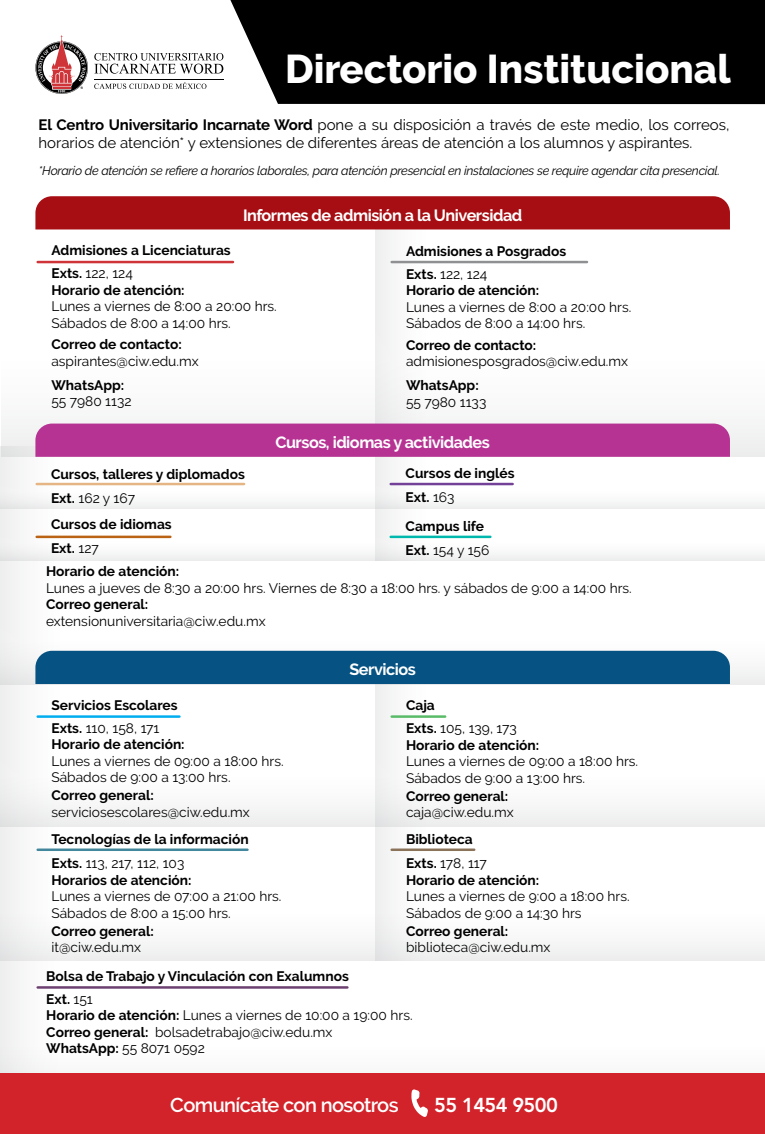
<style>
.page{position:relative;width:765px;height:1134px;background:#fff}
.page>*{position:absolute;margin:0;border:0;box-sizing:border-box;transform-origin:0 0}
.t1{font:800 40px "Raleway";color:#fff}
.t2{font:600 20px "Raleway";letter-spacing:-.03em;color:#fff}
.t3{font:800 20px "Avenir LT Std";letter-spacing:-.03em;color:#fff}
.t4{font:700 16.25px "Raleway";letter-spacing:-.03em;color:#fff}
.t5{font:15px/18px "Raleway";color:#000}
.t6{font:13.75px/16.5px "Raleway";color:#000}
.t7{font:700 13.75px/24px "Raleway";color:#000}
.t8{font:italic 12.5px "Raleway";letter-spacing:-.02em;color:#000}
.s1{font-weight:700}
.s2{font-weight:400}
</style>
<div class="page">
<div style="left:0;top:826px;width:765px;height:135px;background:linear-gradient(to bottom,#fff,#f5f6f6)"></div>
<div style="left:0;top:959px;width:765px;height:134px;background:#fff"></div>
<div style="left:375px;top:675px;width:144px;height:286px;background:linear-gradient(to right,#f4f4f4,#fff)"></div>
<div style="left:0;top:447px;width:168px;height:632px;background:linear-gradient(to right,#f4f3f3,#fffefe)"></div>
<div style="left:1px;top:183px;width:764px;height:274px;background:#fff"></div>
<div style="left:0;top:457px;width:765px;height:52px;background:linear-gradient(to bottom,#fff,#f5f5f5)"></div>
<div style="left:0;top:509px;width:765px;height:51px;background:linear-gradient(to right,#f9f9f8,#fdfefe)"></div>
<div style="left:0;top:560px;width:765px;height:124px;background:#fff"></div>
<div style="left:0;top:684px;width:765px;height:142px;background:linear-gradient(to right,#fafafa,#fdfdfd)"></div>
<div style="left:230px;top:0;width:535px;height:104px;background:#000"></div>
<svg style="left:94px;top:53px;width:129px;height:21px"></svg>
<svg style="left:94px;top:82px;width:112px;height:7px"></svg>
<hr style="left:94px;top:79px;width:130px;height:1px;background:#000">
<svg style="left:35px;top:35px;width:53px;height:59px"></svg>
<div style="left:0;top:1074px;width:765px;height:60px;background:#d2232a"></div>
<svg style="left:411px;top:1089px;width:17px;height:28px"></svg>
<div style="left:35px;top:196px;width:695px;height:33px;background:#a70e13"></div>
<div style="left:35px;top:424px;width:695px;height:33px;background:#b63393"></div>
<div style="left:35px;top:651px;width:695px;height:33px;background:#065282"></div>
<hr style="left:38px;top:261px;width:195px;height:2px;background:#ce3438">
<hr style="left:38px;top:715px;width:141px;height:3px;background:#00aeef">
<hr style="left:38px;top:848px;width:209px;height:3px;background:#42879b">
<hr style="left:392px;top:261px;width:195px;height:2px;background:#8e9092">
<hr style="left:392px;top:715px;width:53px;height:3px;background:#59bb68">
<hr style="left:392px;top:848px;width:82px;height:3px;background:#8b735a">
<hr style="left:37px;top:483px;width:207px;height:2px;background:#e5b683">
<hr style="left:391px;top:483px;width:122px;height:2px;background:#744199">
<hr style="left:37px;top:536px;width:133px;height:2px;background:#ba6314">
<hr style="left:391px;top:536px;width:99px;height:2px;background:#00b8ad">
<hr style="left:38px;top:986px;width:309px;height:3px;background:#6c4070">
<h1 class="t1" style="left:285px;top:46px;width:447px">Directorio Institucional</h1>
<p class="t5" style="left:39px;top:116px;width:692px"><span class="s1">El Centro Universitario Incarnate Word</span> pone a su disposición a través de este medio, los correos, horarios de atención* y extensiones de diferentes áreas de atención a los alumnos y aspirantes.</p>
<p class="t8" style="left:39px;top:163px;width:683px">*Horario de atención se refiere a horarios laborales, para atención presencial en instalaciones se require agendar cita presencial.</p>
<p class="t4" style="left:243px;top:206px;width:281px">Informes de admisión a la Universidad</p>
<p class="t7" style="left:51px;top:239px;width:181px;line-height:22.8px">Admisiones a Licenciaturas<br>Exts. <span class="s2">122, 124</span></p>
<p class="t7" style="left:51px;top:278px;width:135px">Horario de atención:</p>
<p class="t6" style="left:51px;top:298px;width:227px">Lunes a viernes de 8:00 a 20:00 hrs.<br>Sábados de 8:00 a 14:00 hrs.</p>
<p class="t7" style="left:51px;top:332px;width:132px">Correo de contacto:</p>
<p class="t6" style="left:51px;top:353px;width:149px">aspirantes@ciw.edu.mx</p>
<p class="t7" style="left:51px;top:373px;width:74px">WhatsApp:</p>
<p class="t6" style="left:51px;top:393px;width:82px">55 7980 1132</p>
<p class="t7" style="left:406px;top:240px;width:162px;line-height:22.8px">Admisiones a Posgrados<br>Exts. <span class="s2">122, 124</span></p>
<p class="t7" style="left:406px;top:278px;width:135px">Horario de atención:</p>
<p class="t6" style="left:406px;top:299px;width:227px">Lunes a viernes de 8:00 a 20:00 hrs.<br>Sábados de 8:00 a 14:00 hrs.</p>
<p class="t7" style="left:406px;top:333px;width:132px">Correo de contacto:</p>
<p class="t6" style="left:406px;top:353px;width:223px">admisionesposgrados@ciw.edu.mx</p>
<p class="t7" style="left:406px;top:373px;width:74px">WhatsApp:</p>
<p class="t6" style="left:406px;top:394px;width:82px">55 7980 1133</p>
<p class="t7" style="left:51px;top:462px;width:195px">Cursos, talleres y diplomados<br>Ext. <span class="s2">162 y 167</span></p>
<p class="t7" style="left:51px;top:513px;width:122px">Cursos de idiomas<br>Ext. <span class="s2">127</span></p>
<p class="t4" style="left:275px;top:433px;width:216px">Cursos, idiomas y actividades</p>
<p class="t7" style="left:406px;top:461px;width:110px">Cursos de inglés<br>Ext. <span class="s2">163</span></p>
<p class="t7" style="left:406px;top:514px;width:85px">Campus life<br>Ext. <span class="s2">154 y 156</span></p>
<p class="t7" style="left:46px;top:559px;width:135px">Horario de atención:</p>
<p class="t6" style="left:46px;top:579px;width:587px">Lunes a jueves de 8:30 a 20:00 hrs. Viernes de 8:30 a 18:00 hrs. y sábados de 9:00 a 14:00 hrs.</p>
<p class="t7" style="left:46px;top:592px;width:104px">Correo general:</p>
<p class="t6" style="left:46px;top:612px;width:221px">extensionuniversitaria@ciw.edu.mx</p>
<p class="t7" style="left:51px;top:694px;width:128px;line-height:22.8px">Servicios Escolares<br>Exts. <span class="s2">110, 158, 171</span></p>
<p class="t7" style="left:51px;top:732px;width:135px">Horario de atención:</p>
<p class="t6" style="left:51px;top:753px;width:234px">Lunes a viernes de 09:00 a 18:00 hrs.<br>Sábados de 9:00 a 13:00 hrs.</p>
<p class="t7" style="left:51px;top:783px;width:104px">Correo general:</p>
<p class="t6" style="left:51px;top:804px;width:200px">serviciosescolares@ciw.edu.mx</p>
<p class="t7" style="left:51px;top:827px;width:199px">Tecnologías de la información<br>Exts. <span class="s2">113, 217, 112, 103</span></p>
<p class="t7" style="left:51px;top:868px;width:142px">Horarios de atención:</p>
<p class="t6" style="left:51px;top:888px;width:232px">Lunes a viernes de 07:00 a 21:00 hrs.<br>Sábados de 8:00 a 15:00 hrs.</p>
<p class="t7" style="left:51px;top:919px;width:104px">Correo general:</p>
<p class="t6" style="left:51px;top:939px;width:91px">it@ciw.edu.mx</p>
<p class="t4" style="left:350px;top:660px;width:68px">Servicios</p>
<p class="t6" style="left:406px;top:694px;width:112px;line-height:22.8px"><span class="s1">Caja<br>Exts.</span> 105, 139, 173</p>
<p class="t7" style="left:406px;top:733px;width:135px">Horario de atención:</p>
<p class="t6" style="left:406px;top:753px;width:234px">Lunes a viernes de 09:00 a 18:00 hrs.<br>Sábados de 9:00 a 13:00 hrs.</p>
<p class="t7" style="left:406px;top:784px;width:104px">Correo general:</p>
<p class="t6" style="left:406px;top:804px;width:109px">caja@ciw.edu.mx</p>
<p class="t7" style="left:406px;top:827px;width:82px">Biblioteca<br>Exts. <span class="s2">178, 117</span></p>
<p class="t7" style="left:406px;top:868px;width:135px">Horario de atención:</p>
<p class="t6" style="left:406px;top:888px;width:225px">Lunes a viernes de 9:00 a 18:00 hrs.<br>Sábados de 9:00 a 14:30 hrs</p>
<p class="t7" style="left:406px;top:919px;width:104px">Correo general:</p>
<p class="t6" style="left:406px;top:939px;width:146px">biblioteca@ciw.edu.mx</p>
<p class="t7" style="left:46px;top:965px;width:304px;line-height:22.8px">Bolsa de Trabajo y Vinculación con Exalumnos<br>Ext. <span class="s2">151</span></p>
<p class="t6" style="left:46px;top:1007px;width:368px"><span class="s1">Horario de atención:</span> Lunes a viernes de 10:00 a 19:00 hrs.<br><span class="s1">Correo general:</span> bolsadetrabajo@ciw.edu.mx<br><span class="s1">WhatsApp:</span> 55 8071 0592</p>
<h2 class="t2" style="left:170px;top:1093px;width:230px">Comunícate con nosotros</h2>
<h2 class="t3" style="left:434px;top:1093px;width:125px">55 1454 9500</h2>
</div>
